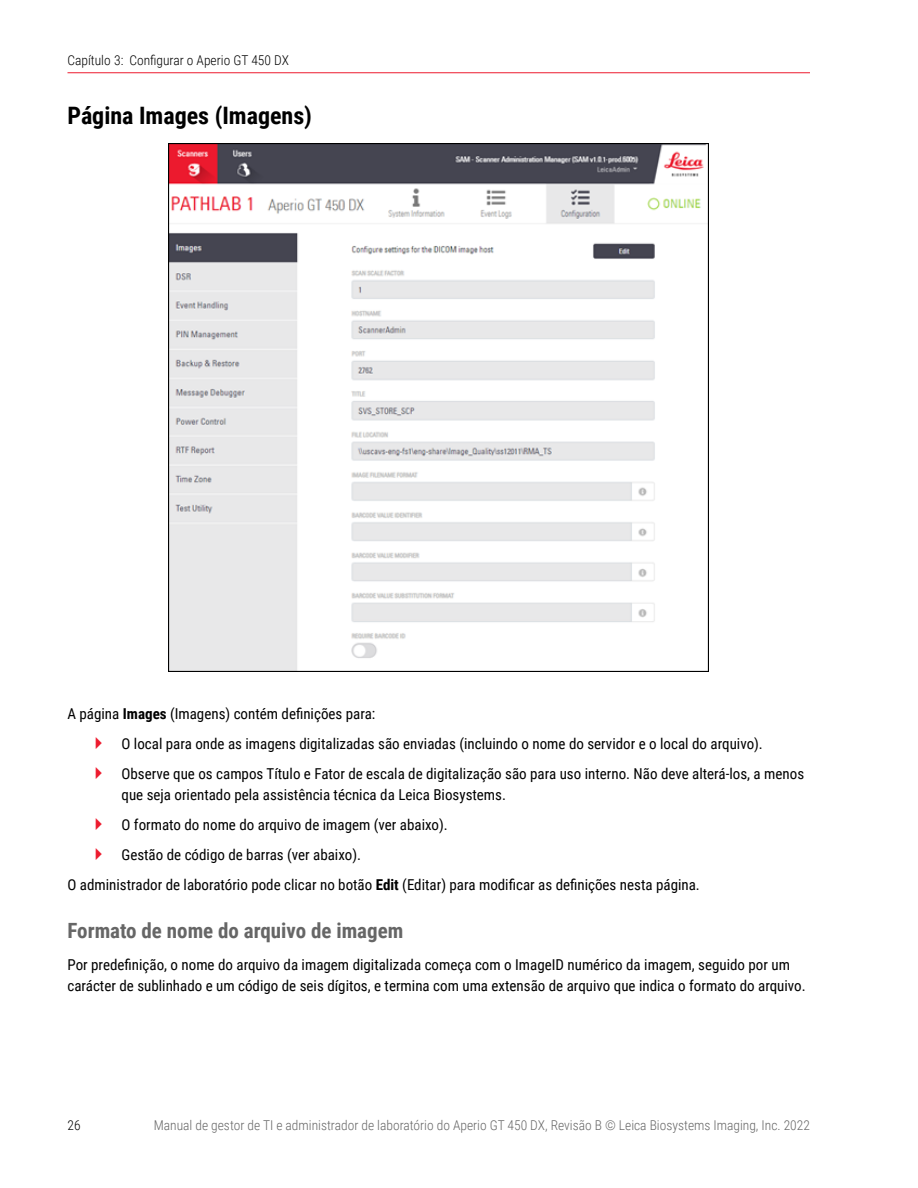
<style>
.page{position:relative;width:918px;height:1188px;background:#fff}
.page>*{position:absolute;margin:0;border:0;box-sizing:border-box;transform-origin:0 0}
.t1{font:700 24px "Roboto Condensed";color:#000}
.t2{font:700 21px "Roboto Condensed";color:#666}
.t3{font:15px/30px "Roboto Condensed";color:#000}
.t4{font:300 13.5px "Roboto Condensed";color:#666}
.t5{font:300 13.5px "Roboto Condensed";color:#000}
.s1{font-weight:700}
</style>
<div class="page">
<hr style="left:68px;top:72px;width:742px;height:1px;background:#ed1b2f">
<img style="left:169px;top:143px;width:540px;height:528px">
<p class="t5" style="left:68px;top:51px;width:223px">Capítulo 3: Configurar o Aperio GT 450 DX</p>
<h1 class="t1" style="left:68px;top:99px;width:246px">Página Images (Imagens)</h1>
<p class="t3" style="left:122px;top:698px;width:684px;text-indent:-54px">A página <span class="s1">Images</span> (Imagens) contém definições para:<br>O local para onde as imagens digitalizadas são enviadas (incluindo o nome do servidor e o local do arquivo).<br>Observe que os campos Título e Fator de escala de digitalização são para uso interno. Não deve alterá-los, a menos</p>
<p class="t3" style="left:122px;top:779px;width:386px">que seja orientado pela assistência técnica da Leica Biosystems.</p>
<p class="t3" style="left:122px;top:809px;width:328px">O formato do nome do arquivo de imagem (ver abaixo).</p>
<p class="t3" style="left:122px;top:839px;width:241px">Gestão de código de barras (ver abaixo).</p>
<p class="t3" style="left:68px;top:869px;width:634px">O administrador de laboratório pode clicar no botão <span class="s1">Edit</span> (Editar) para modificar as definições nesta página.</p>
<h2 class="t2" style="left:68px;top:916px;width:337px">Formato de nome do arquivo de imagem</h2>
<p class="t3" style="left:68px;top:953px;width:740px;line-height:21px">Por predefinição, o nome do arquivo da imagem digitalizada começa com o ImageID numérico da imagem, seguido por um carácter de sublinhado e um código de seis dígitos, e termina com uma extensão de arquivo que indica o formato do arquivo.</p>
<p class="t5" style="left:68px;top:1116px;width:15px">26</p>
<p class="t4" style="left:154px;top:1116px;width:658px">Manual de gestor de TI e administrador de laboratório do Aperio GT 450 DX, Revisão B © Leica Biosystems Imaging, Inc. 2022</p>
</div>
